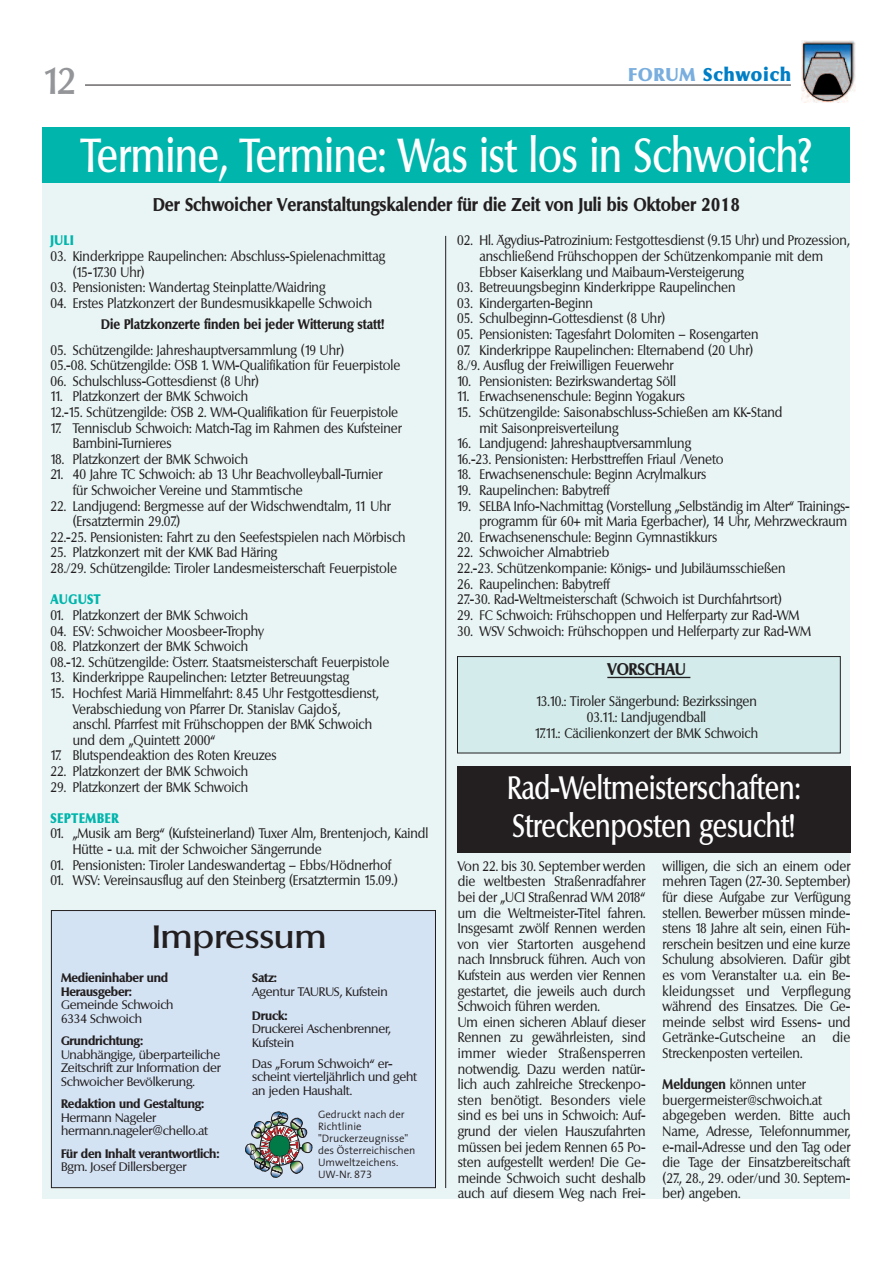
<style>
.page{position:relative;width:893px;height:1263px;background:#fff}
.page>*{position:absolute;margin:0;border:0;box-sizing:border-box;transform-origin:0 0}
.t1{font:500 46.5px "Columbia";color:#fff;scale:.8 1}
.t2{font:500 36px "Columbia";color:#939598}
.t3{font:500 31.5px/37.8px "Columbia";color:#fff;scale:.8 1}
.t4{font:500 31.5px "Columbia";letter-spacing:-.005em;color:#231f20;scale:1.1 1}
.t5{font:700 18px "Columbia";color:#231f20;scale:.9 1}
.t6{font:800 18px "Columbia";letter-spacing:.06em;color:#007ec5}
.t7{font:700 16.5px "Columbia";color:#231f20;scale:.9 1}
.t8{font:13.5px/15.6px "Columbia";color:#231f20;scale:.9 1}
.t9{font:700 13.5px "Columbia";color:#231f20;scale:.9 1}
.t10{font:800 13.5px "Columbia";letter-spacing:.06em;color:#00b5ac;scale:.9 1}
.t11{font:12px/13.5px "Columbia";letter-spacing:-.01em;color:#231f20}
.t12{font:700 12px/13.5px "Columbia";letter-spacing:-.01em;color:#231f20}
.t13{font:300 10.8px/12px "The Sans SN";color:#231f20}
.s1{color:#79aede}
.s2{font-family:"Lucida Grande"}
.s3{font-size:13.5px}
.s4{font-weight:700}
</style>
<div class="page">
<div style="left:43px;top:128px;width:807px;height:1071px;background:#e9f5f5"></div>
<hr style="left:85px;top:85px;width:706px;height:1px;background:#231f20">
<div style="left:800px;top:40px;width:57px;height:63px;background:#faf7f5"></div>
<img style="left:801px;top:41px;width:54px;height:62px">
<hr style="left:445px;top:236px;width:1px;height:952px;background:#231f20">
<div style="left:52px;top:911px;width:383px;height:276px;background:#d4e3f4"></div>
<div style="left:51px;top:910px;width:385px;height:278px;border:1px solid #231f20"></div>
<div style="left:43px;top:128px;width:807px;height:55px;background:#00b5ac"></div>
<div style="left:458px;top:657px;width:382px;height:96px;background:#d3eceb"></div>
<div style="left:457px;top:656px;width:384px;height:97px;border:1px solid #231f20"></div>
<hr style="left:607px;top:677px;width:83px;height:1px;background:#231f20">
<img style="left:245px;top:1112px;width:67px;height:65px">
<div style="left:457px;top:766px;width:393px;height:87px;background:#231f20"></div>
<h2 class="t2" style="left:43px;top:60px;width:36px">12</h2>
<h3 class="t6" style="left:629px;top:64px;width:164px"><span class="s1">FORUM</span> Schwoich</h3>
<h1 class="t1" style="left:81px;top:129px;width:915px">Termine, Termine: Was ist los in Schwoich?</h1>
<h3 class="t5" style="left:153px;top:194px;width:654px">Der Schwoicher Veranstaltungskalender für die Zeit von Juli bis Oktober 2018</h3>
<p class="t10" style="left:50px;top:233px;width:27px">JULI</p>
<p class="t8" style="left:73px;top:249px;width:349px;text-indent:-22px">03. Kinderkrippe Raupelinchen: Abschluss-Spielenachmittag (15-17.30 Uhr)</p>
<p class="t8" style="left:50px;top:280px;width:307px">03. Pensionisten: Wandertag Steinplatte/Waidring</p>
<p class="t8" style="left:50px;top:295px;width:359px">04. Erstes Platzkonzert der Bundesmusikkapelle Schwoich</p>
<p class="t9" style="left:101px;top:317px;width:316px">Die Platzkonzerte finden bei jeder Witterung statt!</p>
<p class="t8" style="left:50px;top:342px;width:390px">05. Schützengilde: Jahreshauptversammlung (19 Uhr)<br>05.-08. Schützengilde: ÖSB 1. WM-Qualifikation für Feuerpistole</p>
<p class="t8" style="left:50px;top:373px;width:233px">06. Schulschluss-Gottesdienst (8 Uhr)</p>
<p class="t8" style="left:50px;top:389px;width:388px">11. Platzkonzert der BMK Schwoich<br>12.-15. Schützengilde: ÖSB 2. WM-Qualifikation für Feuerpistole</p>
<p class="t8" style="left:73px;top:420px;width:367px;text-indent:-22px">17. Tennisclub Schwoich: Match-Tag im Rahmen des Kufsteiner<br>Bambini-Turnieres</p>
<p class="t8" style="left:50px;top:451px;width:221px">18. Platzkonzert der BMK Schwoich</p>
<p class="t8" style="left:73px;top:467px;width:346px;text-indent:-22px">21. 40 Jahre TC Schwoich: ab 13 Uhr Beachvolleyball-Turnier für Schwoicher Vereine und Stammtische</p>
<p class="t8" style="left:50px;top:498px;width:380px">22. Landjugend: Bergmesse auf der Widschwendtalm, 11 Uhr</p>
<p class="t8" style="left:73px;top:514px;width:121px">(Ersatztermin 29.07.)</p>
<p class="t8" style="left:50px;top:529px;width:396px">22.-25. Pensionisten: Fahrt zu den Seefestspielen nach Mörbisch</p>
<p class="t8" style="left:50px;top:545px;width:387px">25. Platzkonzert mit der KMK Bad Häring<br>28./29. Schützengilde: Tiroler Landesmeisterschaft Feuerpistole</p>
<p class="t10" style="left:50px;top:592px;width:57px">AUGUST</p>
<p class="t8" style="left:50px;top:607px;width:221px">01. Platzkonzert der BMK Schwoich</p>
<p class="t8" style="left:50px;top:623px;width:239px">04. ESV: Schwoicher Moosbeer-Trophy</p>
<p class="t8" style="left:50px;top:639px;width:378px">08. Platzkonzert der BMK Schwoich<br>08.-12. Schützengilde: Österr. Staatsmeisterschaft Feuerpistole</p>
<p class="t8" style="left:50px;top:670px;width:333px">13. Kinderkrippe Raupelinchen: Letzter Betreuungstag</p>
<p class="t8" style="left:73px;top:685px;width:341px;text-indent:-22px">15. Hochfest Mariä Himmelfahrt: 8.45 Uhr Festgottesdienst, Verabschiedung von Pfarrer Dr. Stanislav Gajdo<span class="s2">š</span>, anschl. Pfarrfest mit Frühschoppen der BMK Schwoich und dem „Quintett 2000“</p>
<p class="t8" style="left:50px;top:748px;width:253px">17. Blutspendeaktion des Roten Kreuzes</p>
<p class="t8" style="left:50px;top:763px;width:221px">22. Platzkonzert der BMK Schwoich</p>
<p class="t8" style="left:50px;top:779px;width:221px">29. Platzkonzert der BMK Schwoich</p>
<p class="t10" style="left:50px;top:810px;width:77px">SEPTEMBER</p>
<p class="t8" style="left:73px;top:826px;width:397px;text-indent:-22px">01. „Musik am Berg“ (Kufsteinerland) Tuxer Alm, Brentenjoch, Kaindl<br>Hütte - u.a. mit der Schwoicher Sängerrunde</p>
<p class="t8" style="left:50px;top:857px;width:380px">01. Pensionisten: Tiroler Landeswandertag – Ebbs/Hödnerhof</p>
<p class="t8" style="left:50px;top:873px;width:387px">01. WSV: Vereinsausflug auf den Steinberg (Ersatztermin 15.09.)</p>
<h3 class="t4" style="left:152px;top:918px;width:160px">Impressum</h3>
<p class="t12" style="left:61px;top:971px;width:109px">Medieninhaber und<br>Herausgeber:</p>
<p class="t11" style="left:61px;top:998px;width:114px">Gemeinde Schwoich<br>6334 Schwoich</p>
<p class="t12" style="left:61px;top:1034px;width:83px">Grundrichtung:</p>
<p class="t11" style="left:61px;top:1048px;width:161px;text-align:justify">Unabhängige, überparteiliche Zeitschrift zur Information der Schwoicher Bevölkerung.</p>
<p class="t12" style="left:61px;top:1097px;width:145px">Redaktion und Gestaltung:</p>
<p class="t11" style="left:61px;top:1111px;width:149px">Hermann Nageler hermann.nageler<span class="s3">@</span>chello.at</p>
<p class="t12" style="left:61px;top:1147px;width:160px">Für den Inhalt verantwortlich:</p>
<p class="t11" style="left:61px;top:1160px;width:127px">Bgm. Josef Dillersberger</p>
<p class="t12" style="left:252px;top:971px;width:26px">Satz:</p>
<p class="t11" style="left:252px;top:985px;width:137px">Agentur TAURUS, Kufstein</p>
<p class="t12" style="left:252px;top:1009px;width:37px">Druck:</p>
<p class="t11" style="left:252px;top:1022px;width:140px">Druckerei Aschenbrenner,<br>Kufstein</p>
<p class="t11" style="left:252px;top:1057px;width:166px">Das „Forum Schwoich“ er&shy;scheint vierteljährlich und geht an jeden Haushalt.</p>
<p class="t13" style="left:318px;top:1109px;width:99px">Gedruckt nach der<br>Richtlinie "Druckerzeugnisse" des Österreichischen<br>Umweltzeichens.<br>UW-Nr. 873</p>
<p class="t8" style="left:480px;top:233px;width:413px;text-indent:-22px">02. Hl. Ägydius-Patrozinium: Festgottesdienst (9.15 Uhr) und Prozession, anschließend Frühschoppen der Schützenkompanie mit dem<br>Ebbser Kaiserklang und Maibaum-Versteigerung</p>
<p class="t8" style="left:457px;top:280px;width:311px">03. Betreuungsbeginn Kinderkrippe Raupelinchen</p>
<p class="t8" style="left:457px;top:295px;width:152px">03. Kindergarten-Beginn</p>
<p class="t8" style="left:457px;top:311px;width:233px">05. Schulbeginn-Gottesdienst (8 Uhr)</p>
<p class="t8" style="left:457px;top:327px;width:336px">05. Pensionisten: Tagesfahrt Dolomiten – Rosengarten</p>
<p class="t8" style="left:457px;top:342px;width:330px">07. Kinderkrippe Raupelinchen: Elternabend (20 Uhr)<br>8./9. Ausflug der Freiwilligen Feuerwehr</p>
<p class="t8" style="left:457px;top:373px;width:245px">10. Pensionisten: Bezirkswandertag Söll</p>
<p class="t8" style="left:457px;top:389px;width:255px">11. Erwachsenenschule: Beginn Yogakurs</p>
<p class="t8" style="left:480px;top:405px;width:338px;text-indent:-22px">15. Schützengilde: Saisonabschluss-Schießen am KK-Stand mit Saisonpreisverteilung</p>
<p class="t8" style="left:457px;top:436px;width:298px">16. Landjugend: Jahreshauptversammlung<br>16.-23. Pensionisten: Herbsttreffen Friaul /Veneto</p>
<p class="t8" style="left:457px;top:467px;width:278px">18. Erwachsenenschule: Beginn Acrylmalkurs</p>
<p class="t8" style="left:457px;top:483px;width:171px">19. Raupelinchen: Babytreff</p>
<p class="t8" style="left:457px;top:498px;width:438px;text-align:right">19. SELBA Info-Nachmittag (Vorstellung „Selbständig im Alter“ Trainings&shy;programm für 60+ mit Maria Egerbacher), 14 Uhr, Mehrzweckraum</p>
<p class="t8" style="left:457px;top:529px;width:290px">20. Erwachsenenschule: Beginn Gymnastikkurs</p>
<p class="t8" style="left:457px;top:545px;width:366px">22. Schwoicher Almabtrieb<br>22.-23. Schützenkompanie: Königs- und Jubiläumsschießen</p>
<p class="t8" style="left:457px;top:576px;width:362px">26. Raupelinchen: Babytreff<br>27.-30. Rad-Weltmeisterschaft (Schwoich ist Durchfahrtsort)</p>
<p class="t8" style="left:457px;top:607px;width:382px">29. FC Schwoich: Frühschoppen und Helferparty zur Rad-WM</p>
<p class="t8" style="left:457px;top:623px;width:395px">30. WSV Schwoich: Frühschoppen und Helferparty zur Rad-WM</p>
<p class="t7" style="left:607px;top:660px;width:89px">VORSCHAU</p>
<p class="t8" style="left:535px;top:694px;width:250px;text-align:center">13.10.: Tiroler Sängerbund: Bezirkssingen<br>03.11.: Landjugendball<br>17.11.: Cäcilienkonzert der BMK Schwoich</p>
<h3 class="t3" style="left:507px;top:769px;width:368px">Rad-Weltmeisterschaften:<br>Streckenposten gesucht!</h3>
<p class="t8" style="left:458px;top:858px;width:210px">Von 22. bis 30. September werden die weltbesten Straßenradfahrer bei der „UCI Straßenrad WM 2018“ um die Weltmeister-Titel fahren.<br>Insgesamt zwölf Rennen werden von vier Startorten ausgehend nach Innsbruck führen. Auch von<br>Kufstein aus werden vier Rennen gestartet, die jeweils auch durch<br>Schwoich führen werden.<br>Um einen sicheren Ablauf dieser<br>Rennen zu gewährleisten, sind immer wieder Straßensperren notwendig. Dazu werden natür&shy;lich auch zahlreiche Streckenpo&shy;sten benötigt. Besonders viele sind es bei uns in Schwoich: Auf&shy;grund der vielen Hauszufahrten müssen bei jedem Rennen 65 Po&shy;sten aufgestellt werden! Die Ge&shy;meinde Schwoich sucht deshalb auch auf diesem Weg nach Frei-</p>
<p class="t8" style="left:663px;top:858px;width:210px;text-align:justify">willigen, die sich an einem oder mehren Tagen (27.-30. September) für diese Aufgabe zur Verfügung stellen. Bewerber müssen minde&shy;stens 18 Jahre alt sein, einen Füh&shy;rerschein besitzen und eine kurze Schulung absolvieren. Dafür gibt es vom Veranstalter u.a. ein Be&shy;kleidungsset und Verpflegung während des Einsatzes. Die Ge&shy;meinde selbst wird Essens- und Getränke-Gutscheine an die Streckenposten verteilen.</p>
<p class="t8" style="left:663px;top:1077px;width:210px"><span class="s4">Meldungen</span> können unter buergermeister@schwoich.at abgegeben werden. Bitte auch<br>Name, Adresse, Telefonnummer, e-mail-Adresse und den Tag oder die Tage der Einsatzbereitschaft (27., 28., 29. oder/und 30. Septem&shy;ber) angeben.</p>
</div>
